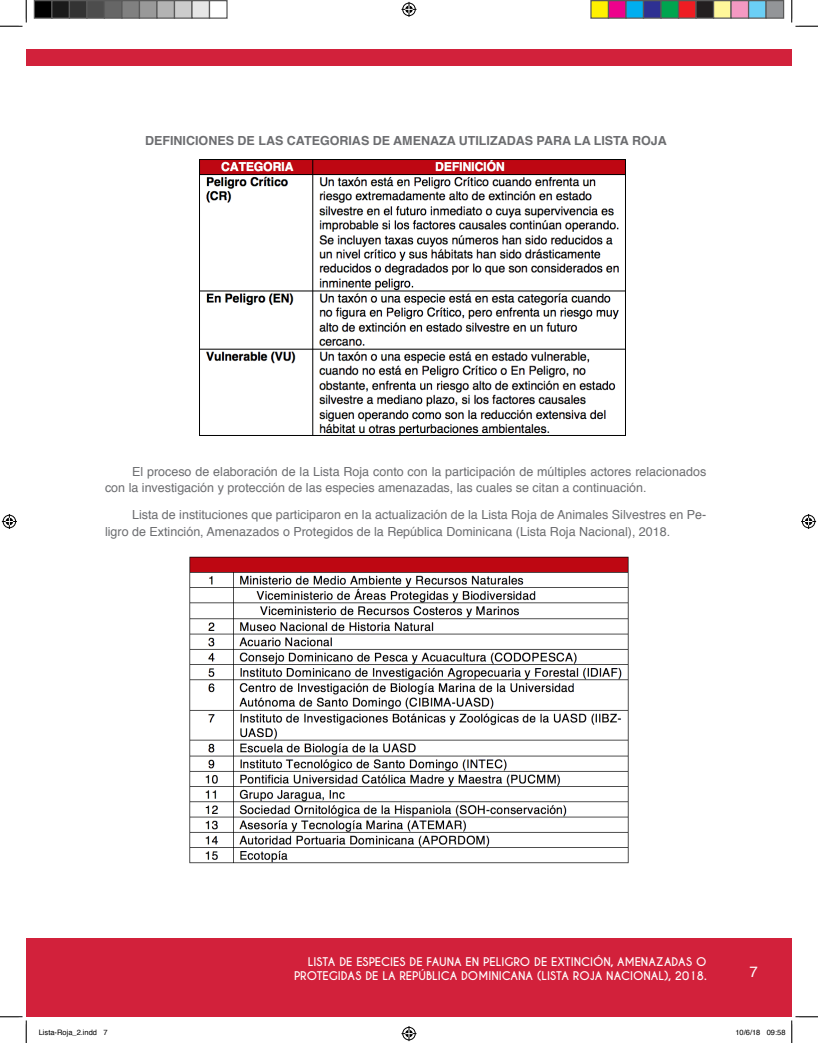
<style>
.page{position:relative;width:818px;height:1043px;background:#fff}
.page>*{position:absolute;margin:0;border:0;box-sizing:border-box;transform-origin:0 0}
.t1{font:15px "Helvetica";color:#fff}
.Texto_general{font:12.5px/16.2px "Helvetica";color:#6c6d70}
.Texto_general-2{font:700 12.5px "Helvetica";color:#6c6d70}
.t2{font:700 11.25px/13.5px "Caviar Dreams";color:#fff;text-align:right}
.t3{font:7.5px "Helvetica";color:#000}
</style>
<div class="page">
<div style="left:27px;top:49px;width:764px;height:17px;background:#d2213b"></div>
<div style="left:27px;top:938px;width:764px;height:78px;background:#d2213b"></div>
<svg style="left:26px;top:49px;width:1px;height:17px"></svg>
<hr style="left:26px;top:938px;width:1px;height:78px;background:#d2213b">
<img style="left:199px;top:159px;width:427px;height:277px">
<img style="left:189px;top:556px;width:440px;height:308px">
<svg style="left:0;top:0;width:27px;height:27px"></svg>
<svg style="left:0;top:1016px;width:27px;height:26px"></svg>
<svg style="left:791px;top:0;width:27px;height:27px"></svg>
<svg style="left:401px;top:2px;width:15px;height:15px"></svg>
<svg style="left:401px;top:1026px;width:15px;height:15px"></svg>
<svg style="left:2px;top:514px;width:15px;height:15px"></svg>
<svg style="left:801px;top:514px;width:15px;height:15px"></svg>
<div style="left:34px;top:1px;width:18px;height:17px;background:#000"></div>
<div style="left:34px;top:0;width:18px;height:19px;border:1px solid #595959"></div>
<div style="left:52px;top:1px;width:17px;height:17px;background:#1a1a1a"></div>
<div style="left:51px;top:0;width:19px;height:19px;border:1px solid #595959"></div>
<div style="left:69px;top:1px;width:18px;height:17px;background:#333"></div>
<div style="left:69px;top:0;width:19px;height:19px;border:1px solid #595959"></div>
<div style="left:87px;top:1px;width:17px;height:17px;background:#4d4d4d"></div>
<div style="left:86px;top:0;width:19px;height:19px;border:1px solid #595959"></div>
<div style="left:104px;top:1px;width:18px;height:17px;background:#666"></div>
<div style="left:104px;top:0;width:18px;height:19px;border:1px solid #595959"></div>
<div style="left:122px;top:1px;width:17px;height:17px;background:#808080"></div>
<div style="left:121px;top:0;width:19px;height:19px;border:1px solid #595959"></div>
<div style="left:139px;top:1px;width:18px;height:17px;background:#999"></div>
<div style="left:139px;top:0;width:19px;height:19px;border:1px solid #595959"></div>
<div style="left:157px;top:1px;width:17px;height:17px;background:#b3b3b3"></div>
<div style="left:156px;top:0;width:19px;height:19px;border:1px solid #595959"></div>
<div style="left:174px;top:1px;width:18px;height:17px;background:#ccc"></div>
<div style="left:174px;top:0;width:18px;height:19px;border:1px solid #595959"></div>
<div style="left:192px;top:1px;width:17px;height:17px;background:#e6e6e6"></div>
<div style="left:191px;top:0;width:19px;height:19px;border:1px solid #595959"></div>
<div style="left:209px;top:0;width:19px;height:19px;border:1px solid #595959"></div>
<div style="left:591px;top:1px;width:17px;height:17px;background:#fff101"></div>
<div style="left:590px;top:0;width:19px;height:19px;border:1px solid #595959"></div>
<div style="left:608px;top:1px;width:18px;height:17px;background:#ed028c"></div>
<div style="left:608px;top:0;width:18px;height:19px;border:1px solid #595959"></div>
<div style="left:626px;top:1px;width:17px;height:17px;background:#00aeef"></div>
<div style="left:625px;top:0;width:19px;height:19px;border:1px solid #595959"></div>
<div style="left:643px;top:1px;width:18px;height:17px;background:#2e3092"></div>
<div style="left:642px;top:0;width:19px;height:19px;border:1px solid #595959"></div>
<div style="left:661px;top:1px;width:17px;height:17px;background:#00a54f"></div>
<div style="left:660px;top:0;width:19px;height:19px;border:1px solid #595959"></div>
<div style="left:678px;top:1px;width:18px;height:17px;background:#ee1d23"></div>
<div style="left:678px;top:0;width:18px;height:19px;border:1px solid #595959"></div>
<div style="left:696px;top:1px;width:17px;height:17px;background:#231f20"></div>
<div style="left:695px;top:0;width:19px;height:19px;border:1px solid #595959"></div>
<div style="left:713px;top:1px;width:18px;height:17px;background:#fff79a"></div>
<div style="left:712px;top:0;width:19px;height:19px;border:1px solid #595959"></div>
<div style="left:731px;top:1px;width:17px;height:17px;background:#f499c2"></div>
<div style="left:730px;top:0;width:19px;height:19px;border:1px solid #595959"></div>
<div style="left:748px;top:1px;width:18px;height:17px;background:#6bcff6"></div>
<div style="left:748px;top:0;width:18px;height:19px;border:1px solid #595959"></div>
<div style="left:766px;top:1px;width:17px;height:17px;background:#939598"></div>
<div style="left:765px;top:0;width:19px;height:19px;border:1px solid #595959"></div>
<svg style="left:766px;top:1015px;width:52px;height:27px"></svg>
<p class="Texto_general-2" style="left:145px;top:131px;width:523px">DEFINICIONES DE LAS CATEGORIAS DE AMENAZA UTILIZADAS PARA LA LISTA ROJA</p>
<p class="Texto_general" style="left:105px;top:463px;width:602px;text-indent:27px">El proceso de elaboración de la Lista Roja conto con la participación de múltiples actores relacionados con la investigación y protección de las especies amenazadas, las cuales se citan a continuación.</p>
<p class="Texto_general" style="left:105px;top:507px;width:602px;text-indent:27px">Lista de instituciones que participaron en la actualización de la Lista Roja de Animales Silvestres en Pe&shy;ligro de Extinción, Amenazados o Protegidos de la República Dominicana (Lista Roja Nacional), 2018.</p>
<p class="t2" style="left:294px;top:955px;width:414px">LISTA DE ESPECIES DE FAUNA EN PELIGRO DE EXTINCIÓN, AMENAZADAS O<br>PROTEGIDAS DE LA REPÚBLICA DOMINICANA (LISTA ROJA NACIONAL), 2018.</p>
<p class="t1" style="left:749px;top:960px;width:10px">7</p>
<p class="t3" style="left:39px;top:1027px;width:70px">Lista-Roja_2.indd 7</p>
<p class="t3" style="left:735px;top:1027px;width:52px">10/6/18 09:58</p>
</div>
